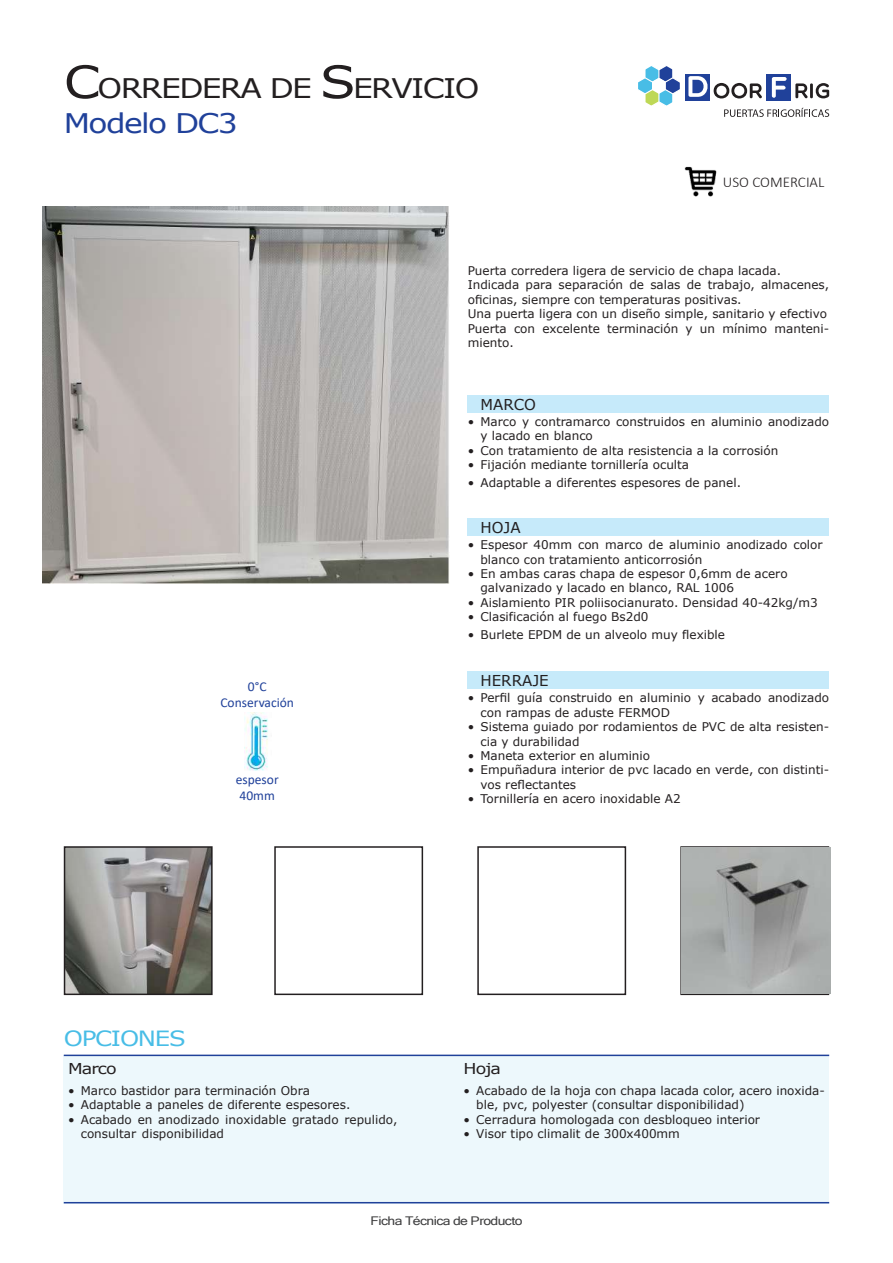
<style>
.page{position:relative;width:893px;height:1263px;background:#fff}
.page>*{position:absolute;margin:0;border:0;box-sizing:border-box;transform-origin:0 0}
.t1{font:27px/34.3px "Verdana";letter-spacing:-.05em;color:#231f20;scale:1.16 1}
.t2{font:21px "Verdana";letter-spacing:-.05em;color:#48bde6;scale:1.16 1}
.t3{font:15px "Verdana";color:#231f20}
.t4{font:300 15px "Calibri";color:#231f20}
.t5{font:15px "Verdana";color:#231f20;scale:1.16 1}
.t6{font:13.5px/16.2px "Calibri";color:#20419a;text-align:center}
.t7{font:12px/14.4px "Verdana";color:#231f20}
.t8{font:12px "Microsoft Sans Serif";letter-spacing:-.04em;color:#3e3e3f;scale:1.16 1}
.s1{font-size:45px}
.s2{color:#20419a}
</style>
<div class="page">
<svg style="left:724px;top:108px;width:105px;height:9px"></svg>
<div style="left:767px;top:74px;width:24px;height:26px;background:#20419a"></div>
<div style="left:686px;top:74px;width:24px;height:26px;background:#20419a"></div>
<svg style="left:795px;top:83px;width:35px;height:16px"></svg>
<svg style="left:772px;top:77px;width:15px;height:21px"></svg>
<svg style="left:688px;top:76px;width:74px;height:23px"></svg>
<svg style="left:638px;top:66px;width:42px;height:40px"></svg>
<img style="left:244px;top:712px;width:24px;height:58px">
<div style="left:468px;top:395px;width:361px;height:17px;background:#c6eafa"></div>
<div style="left:468px;top:519px;width:361px;height:17px;background:#c6eafa"></div>
<div style="left:468px;top:672px;width:361px;height:17px;background:#c6eafa"></div>
<img style="left:684px;top:166px;width:33px;height:31px">
<div style="left:274px;top:846px;width:149px;height:149px;border:2px solid #231f20"></div>
<div style="left:477px;top:846px;width:149px;height:149px;border:2px solid #231f20"></div>
<div style="left:680px;top:846px;width:149px;height:149px;border:2px solid #231f20"></div>
<img style="left:682px;top:848px;width:149px;height:145px">
<img style="left:67px;top:849px;width:143px;height:143px">
<div style="left:64px;top:846px;width:149px;height:149px;border:2px solid #231f20"></div>
<div style="left:64px;top:1054px;width:765px;height:149px;background:#edf8fc"></div>
<hr style="left:64px;top:1054px;width:765px;height:2px;background:#20419a">
<hr style="left:64px;top:1202px;width:765px;height:1px;background:#20419a">
<img style="left:42px;top:207px;width:408px;height:377px">
<h1 class="t1" style="left:64px;top:71px;width:360px"><span class="s1">C</span>ORREDERA DE <span class="s1">S</span>ERVICIO<br><span class="s2">Modelo DC3</span></h1>
<p class="t4" style="left:723px;top:173px;width:103px">USO COMERCIAL</p>
<p class="t7" style="left:468px;top:263px;width:363px">Puerta corredera ligera de servicio de chapa lacada.<br>Indicada para separación de salas de trabajo, almacenes, oficinas, siempre con temperaturas positivas.<br>Una puerta ligera con un diseño simple, sanitario y efectivo Puerta con excelente terminación y un mínimo manteni&shy;miento.</p>
<p class="t3" style="left:480px;top:394px;width:57px">MARCO</p>
<p class="t7" style="left:480px;top:414px;width:350px;text-indent:-13px">• Marco y contramarco construidos en aluminio anodizado y lacado en blanco</p>
<p class="t7" style="left:468px;top:443px;width:312px">• Con tratamiento de alta resistencia a la corrosión</p>
<p class="t7" style="left:468px;top:457px;width:223px">• Fijación mediante tornillería oculta</p>
<p class="t7" style="left:468px;top:475px;width:275px">• Adaptable a diferentes espesores de panel.</p>
<p class="t3" style="left:480px;top:517px;width:42px">HOJA</p>
<p class="t6" style="left:220px;top:678px;width:75px">0°C<br>Conservación</p>
<p class="t6" style="left:236px;top:771px;width:44px;text-align:left">espesor<br>40mm</p>
<p class="t7" style="left:480px;top:537px;width:344px;text-indent:-13px">• Espesor 40mm con marco de aluminio anodizado color blanco con tratamiento anticorrosión</p>
<p class="t7" style="left:480px;top:566px;width:309px;text-indent:-13px">• En ambas caras chapa de espesor 0,6mm de acero galvanizado y lacado en blanco, RAL 1006</p>
<p class="t7" style="left:468px;top:595px;width:352px">• Aislamiento PIR poliisocianurato. Densidad 40-42kg/m3</p>
<p class="t7" style="left:468px;top:609px;width:182px">• Clasificación al fuego Bs2d0</p>
<p class="t7" style="left:468px;top:627px;width:259px">• Burlete EPDM de un alveolo muy flexible</p>
<p class="t3" style="left:480px;top:670px;width:70px">HERRAJE</p>
<p class="t7" style="left:480px;top:691px;width:350px;text-indent:-13px">• Perfil guía construido en aluminio y acabado anodizado con rampas de aduste FERMOD</p>
<p class="t7" style="left:480px;top:719px;width:350px;text-indent:-13px">• Sistema guiado por rodamientos de PVC de alta resisten&shy;cia y durabilidad</p>
<p class="t7" style="left:468px;top:748px;width:184px">• Maneta exterior en aluminio</p>
<p class="t7" style="left:480px;top:763px;width:350px;text-indent:-13px">• Empuñadura interior de pvc lacado en verde, con distinti&shy;vos reflectantes</p>
<p class="t7" style="left:468px;top:791px;width:215px">• Tornillería en acero inoxidable A2</p>
<h2 class="t2" style="left:64px;top:1023px;width:107px">OPCIONES</h2>
<p class="t7" style="left:68px;top:1083px;width:243px">• Marco bastidor para terminación Obra</p>
<p class="t7" style="left:68px;top:1097px;width:284px">• Adaptable a paneles de diferente espesores.</p>
<p class="t7" style="left:81px;top:1112px;width:318px;text-indent:-13px">• Acabado en anodizado inoxidable gratado repulido, consultar disponibilidad</p>
<p class="t5" style="left:68px;top:1058px;width:43px">Marco</p>
<p class="t5" style="left:463px;top:1058px;width:34px">Hoja</p>
<p class="t7" style="left:476px;top:1083px;width:350px;text-indent:-13px">• Acabado de la hoja con chapa lacada color, acero inoxida&shy;ble, pvc, polyester (consultar disponibilidad)</p>
<p class="t7" style="left:463px;top:1112px;width:298px">• Cerradura homologada con desbloqueo interior</p>
<p class="t7" style="left:463px;top:1126px;width:218px">• Visor tipo climalit de 300x400mm</p>
<p class="t8" style="left:371px;top:1213px;width:132px">Ficha Técnica de Producto</p>
</div>
